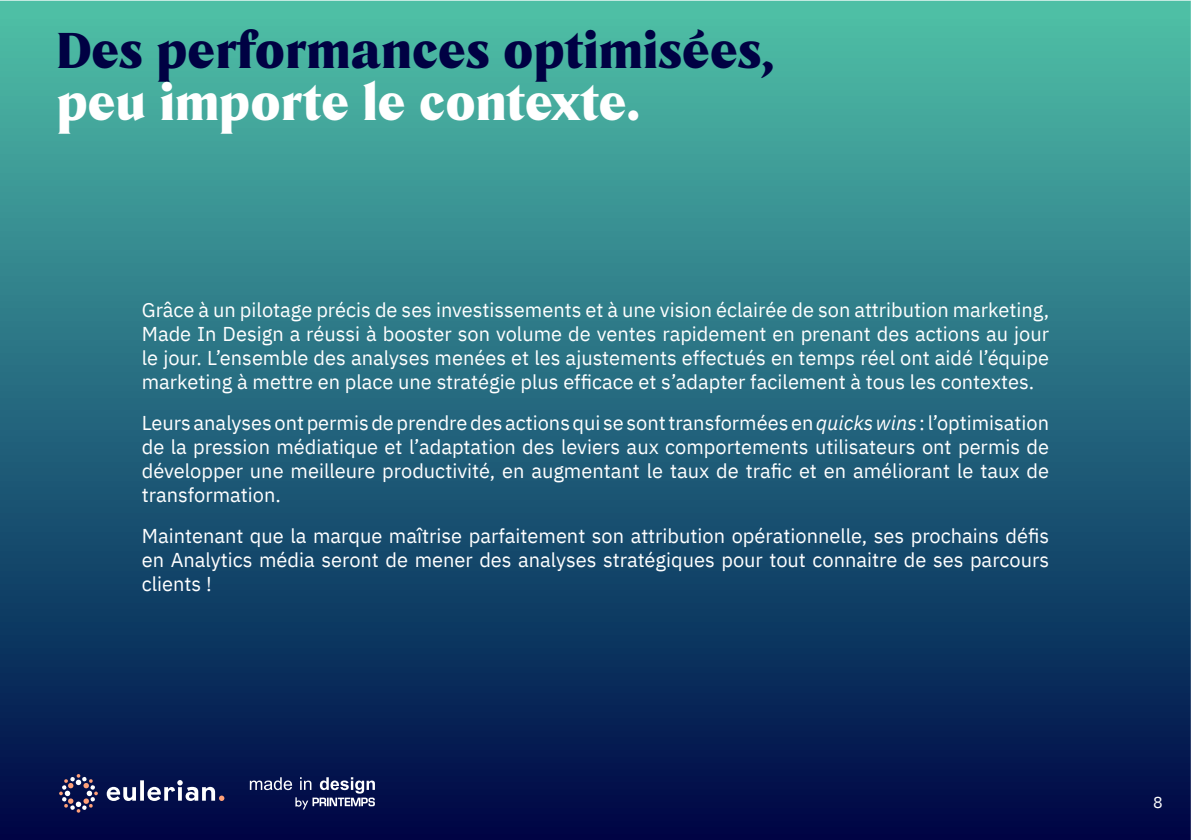
<style>
.page{position:relative;width:1191px;height:840px;background:#fff}
.page>*{position:absolute;margin:0;border:0;box-sizing:border-box;transform-origin:0 0}
.t1{font:900 48px "Tongari Display";color:#000143}
.t2{font:900 48px "Tongari Display";color:#fff}
.t3{font:20px/24px "IBM Plex Sans";color:#fff;text-align:justify}
.t4{font:16px "IBM Plex Sans";color:#fff}
.s1{font-style:italic}
</style>
<div class="page">
<img style="left:0;top:1px;width:1190px;height:838px">
<svg style="left:107px;top:779px;width:117px;height:21px"></svg>
<svg style="left:59px;top:773px;width:39px;height:39px;background:#424068"></svg>
<svg style="left:250px;top:776px;width:125px;height:33px;background:#384270"></svg>
<h1 class="t1" style="left:57px;top:28px;width:719px">Des performances optimisées,</h1>
<h1 class="t2" style="left:57px;top:80px;width:584px">peu importe le contexte.</h1>
<p class="t3" style="left:142px;top:299px;width:909px">Grâce à un pilotage précis de ses investissements et à une vision éclairée de son attribution marketing, Made In Design a réussi à booster son volume de ventes rapidement en prenant des actions au jour le jour. L’ensemble des analyses menées et les ajustements effectués en temps réel ont aidé l’équipe marketing à mettre en place une stratégie plus efficace et s’adapter facilement à tous les contextes.</p>
<p class="t3" style="left:142px;top:412px;width:909px">Leurs analyses ont permis de prendre des actions qui se sont transformées en <span class="s1">quicks wins</span> : l’optimisation de la pression médiatique et l’adaptation des leviers aux comportements utilisateurs ont permis de développer une meilleure productivité, en augmentant le taux de trafic et en améliorant le taux de transformation.</p>
<p class="t3" style="left:142px;top:522px;width:909px">Maintenant que la marque maîtrise parfaitement son attribution opérationnelle, ses prochains défis en Analytics média seront de mener des analyses stratégiques pour tout connaitre de ses parcours clients !</p>
<p class="t4" style="left:1153px;top:789px;width:11px">8</p>
</div>
